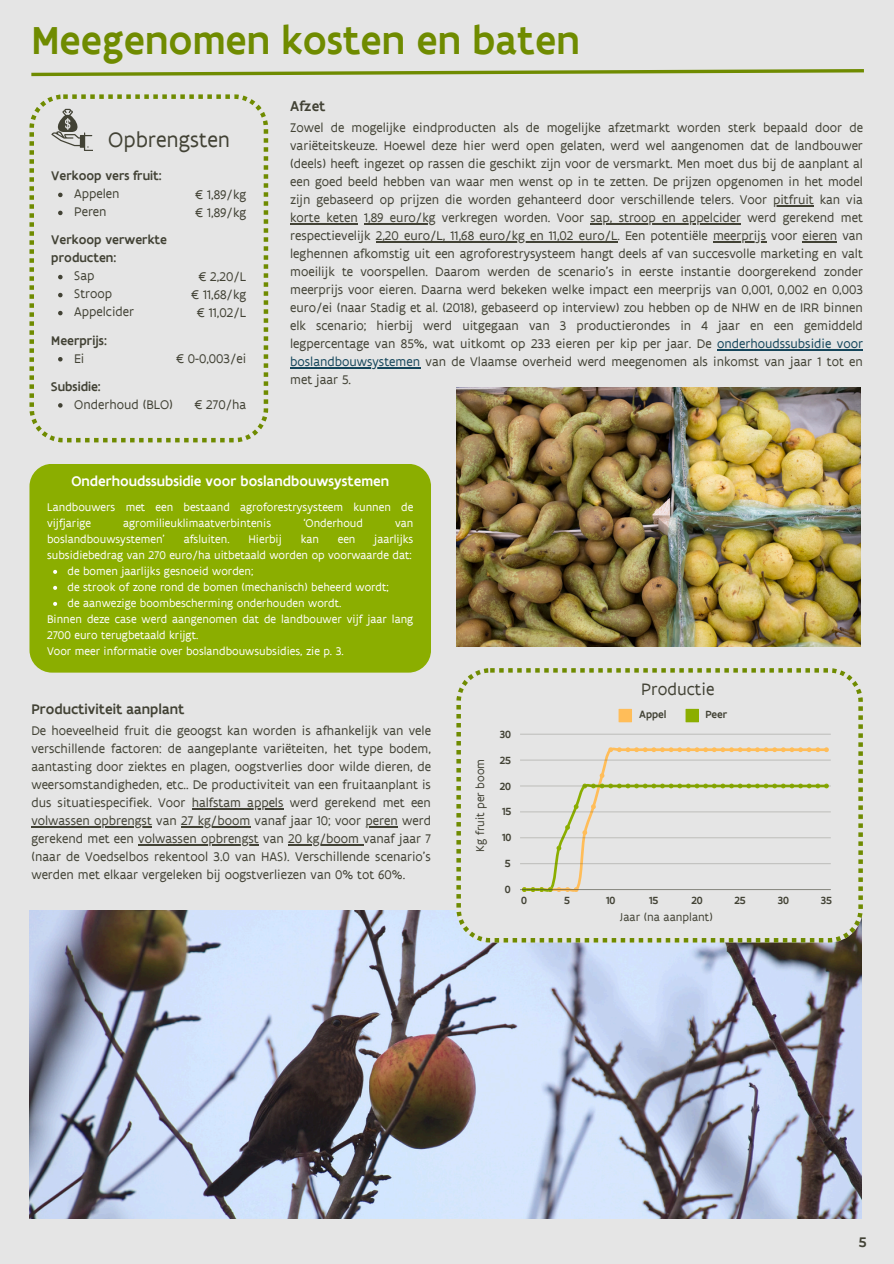
<style>
.page{position:relative;width:894px;height:1264px;background:#fff}
.page>*{position:absolute;margin:0;border:0;box-sizing:border-box;transform-origin:0 0}
.t1{font:500 42px "Flanders Art Sans";color:#6f8b00}
.t2{font:22.5px "Flanders Art Sans";color:#424235}
.t3{font:17.85px "Flanders Art Sans";color:#424235}
.t4{font:500 15px "Flanders Art Sans";color:#fff}
.t5{font:500 15px "Flanders Art Sans";color:#424235}
.t6{font:13.5px/18px "Flanders Art Sans";color:#424235;text-align:justify}
.t7{font:500 13.5px/18px "Flanders Art Sans";color:#424235}
.t8{font:12.3px "Flanders Art Sans";color:#424235}
.t9{font:12px/16px "Flanders Art Sans";color:#fff}
.t10{font:500 11.25px "Flanders Art Sans";color:#424235}
.s1{color:#15465b}
</style>
<div class="page">
<div style="left:0;top:0;width:893px;height:1263px;background:#e5e5e5"></div>
<svg style="left:31px;top:69px;width:833px;height:8px"></svg>
<svg style="left:29px;top:94px;width:239px;height:348px"></svg>
<svg style="left:51px;top:109px;width:42px;height:41px"></svg>
<img style="left:29px;top:910px;width:832px;height:308px">
<svg style="left:456px;top:668px;width:406px;height:274px"></svg>
<svg style="left:618px;top:709px;width:13px;height:13px"></svg>
<svg style="left:685px;top:709px;width:13px;height:13px"></svg>
<svg style="left:521px;top:746px;width:307px;height:147px"></svg>
<hr style="left:520px;top:889px;width:310px;height:1px;background:#424235;opacity:.6">
<hr style="left:520px;top:863px;width:310px;height:1px;background:#c3c3c1">
<hr style="left:520px;top:837px;width:310px;height:1px;background:#c8c8c5">
<hr style="left:520px;top:811px;width:310px;height:1px;background:#ccccca">
<hr style="left:520px;top:785px;width:310px;height:1px;background:#424235;opacity:.25">
<hr style="left:520px;top:759px;width:310px;height:1px;background:#d4d4d3">
<hr style="left:520px;top:734px;width:310px;height:1px;background:#c8c8c6">
<div style="left:29px;top:464px;width:402px;height:208px;background:#8bae00;border-radius:23px"></div>
<img style="left:456px;top:387px;width:404px;height:259px">
<svg style="left:58px;top:193px;width:5px;height:4px"></svg>
<svg style="left:58px;top:211px;width:5px;height:4px"></svg>
<svg style="left:58px;top:275px;width:5px;height:4px"></svg>
<svg style="left:58px;top:293px;width:5px;height:4px"></svg>
<svg style="left:58px;top:311px;width:5px;height:4px"></svg>
<svg style="left:58px;top:357px;width:5px;height:4px"></svg>
<svg style="left:58px;top:403px;width:5px;height:4px"></svg>
<hr style="left:772px;top:205px;width:41px;height:1px;background:#424235">
<hr style="left:290px;top:223px;width:68px;height:1px;background:#424235">
<hr style="left:364px;top:223px;width:71px;height:1px;background:#424235">
<hr style="left:590px;top:223px;width:151px;height:1px;background:#424235">
<hr style="left:375px;top:241px;width:242px;height:1px;background:#424235">
<hr style="left:712px;top:241px;width:54px;height:1px;background:#424235">
<hr style="left:802px;top:241px;width:35px;height:1px;background:#424235">
<hr style="left:716px;top:349px;width:146px;height:1px;background:#15465b">
<hr style="left:290px;top:367px;width:130px;height:1px;background:#15465b">
<hr style="left:192px;top:808px;width:91px;height:1px;background:#424235">
<hr style="left:31px;top:826px;width:121px;height:1px;background:#424235">
<hr style="left:181px;top:826px;width:69px;height:1px;background:#424235">
<hr style="left:365px;top:826px;width:32px;height:1px;background:#424235">
<hr style="left:138px;top:844px;width:121px;height:1px;background:#424235">
<hr style="left:288px;top:844px;width:75px;height:1px;background:#424235">
<svg style="left:53px;top:570px;width:4px;height:4px"></svg>
<svg style="left:53px;top:586px;width:4px;height:4px"></svg>
<svg style="left:53px;top:602px;width:4px;height:4px"></svg>
<h2 class="t1" style="left:31px;top:14px;width:549px">Meegenomen kosten en baten</h2>
<h4 class="t2" style="left:108px;top:125px;width:123px">Opbrengsten</h4>
<p class="t7" style="left:51px;top:166px;width:112px">Verkoop vers fruit:</p>
<p class="t6" style="left:74px;top:184px;width:47px">Appelen</p>
<p class="t6" style="left:74px;top:202px;width:34px">Peren</p>
<p class="t7" style="left:51px;top:231px;width:117px">Verkoop verwerkte producten:</p>
<p class="t6" style="left:74px;top:267px;width:22px">Sap</p>
<p class="t6" style="left:74px;top:285px;width:39px">Stroop</p>
<h4 class="t6" style="left:74px;top:303px;width:61px">Appelcider</h4>
<p class="t7" style="left:51px;top:331px;width:57px">Meerprijs:</p>
<h4 class="t6" style="left:74px;top:349px;width:12px">Ei</h4>
<p class="t7" style="left:51px;top:377px;width:51px">Subsidie:</p>
<p class="t6" style="left:74px;top:395px;width:100px">Onderhoud (BLO)</p>
<p class="t6" style="left:195px;top:185px;width:52px">€ 1,89/kg € 1,89/kg</p>
<p class="t6" style="left:191px;top:267px;width:57px;text-align:center">€ 2,20/L € 11,68/kg € 11,02/L</p>
<p class="t6" style="left:176px;top:349px;width:72px">€ 0-0,003/ei</p>
<p class="t6" style="left:194px;top:395px;width:53px">€ 270/ha</p>
<p class="t5" style="left:290px;top:97px;width:37px">Afzet</p>
<p class="t6" style="left:290px;top:118px;width:574px">Zowel de mogelijke eindproducten als de mogelijke afzetmarkt worden sterk bepaald door de variëteitskeuze. Hoewel deze hier werd open gelaten, werd wel aangenomen dat de landbouwer (deels) heeft ingezet op rassen die geschikt zijn voor de versmarkt. Men moet dus bij de aanplant al een goed beeld hebben van waar men wenst op in te zetten. De prijzen opgenomen in het model zijn gebaseerd op prijzen die worden gehanteerd door verschillende telers. Voor pitfruit kan via</p>
<h5 class="t6" style="left:290px;top:208px;width:69px">korte keten</h5>
<p class="t6" style="left:364px;top:208px;width:221px">1,89 euro/kg verkregen worden. Voor</p>
<h5 class="t6" style="left:290px;top:208px;width:574px;text-align:right">sap, stroop en appelcider werd gerekend met<br>respectievelijk 2,20 euro/L, 11,68 euro/kg en 11,02 euro/L. Een potentiële meerprijs voor eieren van</h5>
<h4 class="t6" style="left:290px;top:244px;width:574px">leghennen afkomstig uit een agroforestrysysteem hangt deels af van succesvolle marketing en valt moeilijk te voorspellen. Daarom werden de scenario's in eerste instantie doorgerekend zonder meerprijs voor eieren. Daarna werd bekeken welke impact een meerprijs van 0,001, 0,002 en 0,003 euro/ei (naar Stadig et al. (2018), gebaseerd op interview) zou hebben op de NHW en de IRR binnen elk scenario; hierbij werd uitgegaan van 3 productierondes in 4 jaar en een gemiddeld legpercentage van 85%, wat uitkomt op 233 eieren per kip per jaar. De <span class="s1">onderhoudssubsidie voor</span></h4>
<p class="t6" style="left:290px;top:352px;width:574px"><span class="s1">boslandbouwsystemen</span> van de Vlaamse overheid werd meegenomen als inkomst van jaar 1 tot en met jaar 5.</p>
<p class="t4" style="left:71px;top:471px;width:319px">Onderhoudssubsidie voor boslandbouwsystemen</p>
<p class="t9" style="left:47px;top:498px;width:367px">Landbouwers met een bestaand agroforestrysysteem kunnen de vijfjarige</p>
<p class="t9" style="left:123px;top:514px;width:149px">agromilieuklimaatverbintenis</p>
<p class="t9" style="left:303px;top:514px;width:61px">‘Onderhoud</p>
<p class="t9" style="left:395px;top:514px;width:20px">van</p>
<p class="t9" style="left:47px;top:530px;width:119px">boslandbouwsystemen’</p>
<p class="t9" style="left:184px;top:530px;width:47px">afsluiten.</p>
<p class="t9" style="left:248px;top:530px;width:35px">Hierbij</p>
<p class="t9" style="left:300px;top:530px;width:20px">kan</p>
<p class="t9" style="left:337px;top:530px;width:19px">een</p>
<p class="t9" style="left:374px;top:530px;width:40px">jaarlijks</p>
<p class="t9" style="left:47px;top:546px;width:366px">subsidiebedrag van 270 euro/ha uitbetaald worden op voorwaarde dat:</p>
<p class="t9" style="left:67px;top:562px;width:187px">de bomen jaarlijks gesnoeid worden;</p>
<p class="t9" style="left:67px;top:578px;width:323px">de strook of zone rond de bomen (mechanisch) beheerd wordt;</p>
<p class="t9" style="left:67px;top:594px;width:275px">de aanwezige boombescherming onderhouden wordt.</p>
<p class="t9" style="left:47px;top:610px;width:367px">Binnen deze case werd aangenomen dat de landbouwer vijf jaar lang</p>
<p class="t9" style="left:47px;top:626px;width:153px">2700 euro terugbetaald krijgt.</p>
<p class="t9" style="left:47px;top:642px;width:298px">Voor meer informatie over boslandbouwsubsidies, zie p. 3.</p>
<p class="t5" style="left:31px;top:699px;width:154px">Productiviteit aanplant</p>
<p class="t6" style="left:31px;top:721px;width:401px">De hoeveelheid fruit die geoogst kan worden is afhankelijk van vele verschillende factoren: de aangeplante variëteiten, het type bodem, aantasting door ziektes en plagen, oogstverlies door wilde dieren, de weersomstandigheden, etc.. De productiviteit van een fruitaanplant is dus situatiespecifiek. Voor</p>
<p class="t6" style="left:192px;top:793px;width:241px">halfstam appels werd gerekend met een</p>
<p class="t6" style="left:31px;top:811px;width:401px">volwassen opbrengst van 27 kg/boom vanaf jaar 10; voor peren werd</p>
<p class="t6" style="left:31px;top:829px;width:401px">gerekend met een volwassen opbrengst van 20 kg/boom vanaf jaar 7</p>
<p class="t6" style="left:31px;top:847px;width:401px">(naar de Voedselbos rekentool 3.0 van HAS). Verschillende scenario’s werden met elkaar vergeleken bij oogstverliezen van 0% tot 60%.</p>
<p class="t8" style="left:472px;top:851px;width:94px;rotate:-90deg">Kg fruit per boom</p>
<p class="t10" style="left:500px;top:727px;width:13px">30</p>
<p class="t10" style="left:499px;top:753px;width:13px">25</p>
<p class="t10" style="left:499px;top:778px;width:13px">20</p>
<p class="t10" style="left:502px;top:804px;width:11px">15</p>
<p class="t10" style="left:502px;top:830px;width:11px">10</p>
<p class="t10" style="left:505px;top:856px;width:7px">5</p>
<p class="t10" style="left:505px;top:882px;width:7px">0</p>
<p class="t3" style="left:641px;top:678px;width:75px">Productie</p>
<p class="t10" style="left:639px;top:707px;width:29px">Appel</p>
<p class="t10" style="left:705px;top:707px;width:23px">Peer</p>
<p class="t10" style="left:521px;top:892px;width:7px">0</p>
<p class="t10" style="left:564px;top:892px;width:7px">5</p>
<p class="t10" style="left:606px;top:892px;width:11px">10</p>
<p class="t10" style="left:649px;top:892px;width:11px">15</p>
<p class="t10" style="left:691px;top:892px;width:13px">20</p>
<p class="t10" style="left:734px;top:892px;width:13px">25</p>
<p class="t10" style="left:777px;top:892px;width:13px">30</p>
<p class="t10" style="left:820px;top:892px;width:13px">35</p>
<p class="t8" style="left:619px;top:909px;width:95px">Jaar (na aanplant)</p>
<p class="t5" style="left:858px;top:1232px;width:9px">5</p>
</div>
